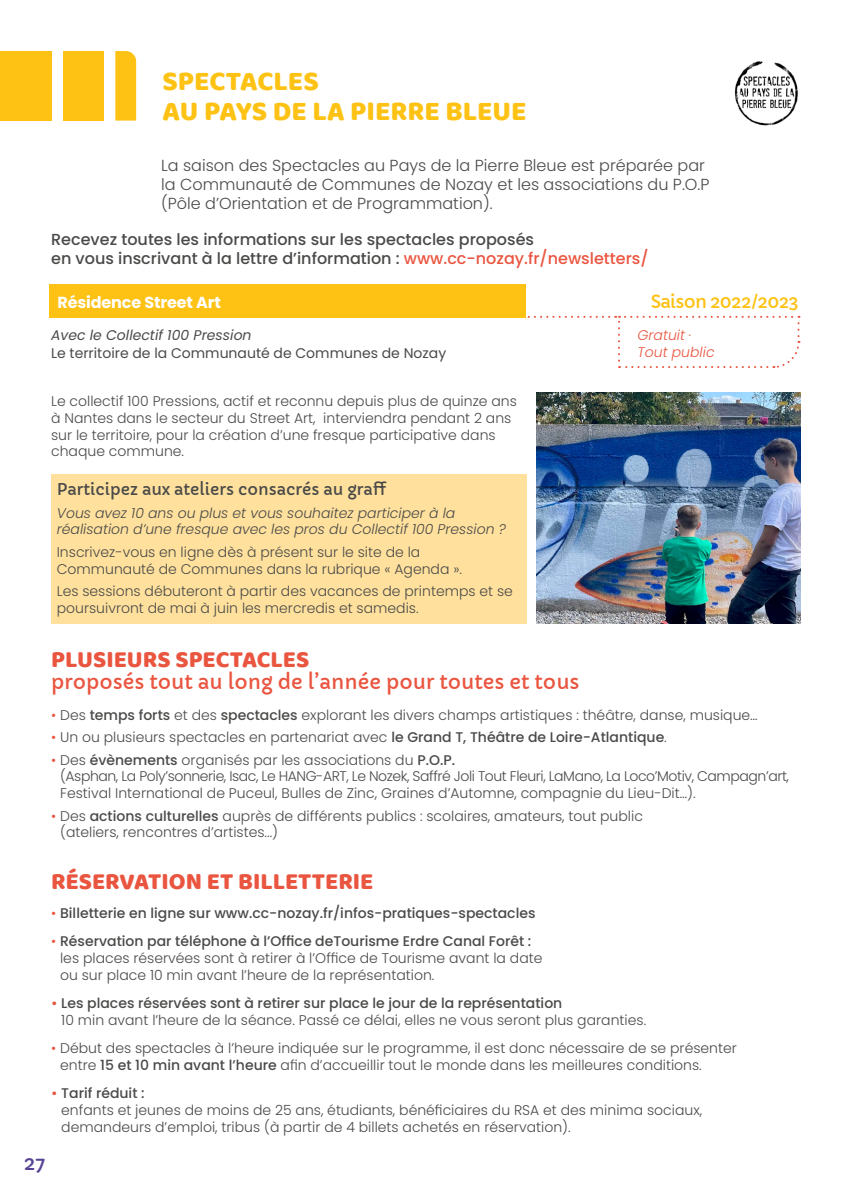
<style>
.page{position:relative;width:851px;height:1191px;background:#fff}
.page>*{position:absolute;margin:0;border:0;box-sizing:border-box;transform-origin:0 0}
.t1{font:28px "Baloo";color:#fdc213}
.t2{font:24px "Baloo";color:#ea5540}
.t3{font:20px "Capriola";color:#ea5540}
.t4{font:20px "Capriola";color:#564294}
.t5{font:18px "Capriola";letter-spacing:-.04em;color:#fdc213}
.t6{font:300 16px/19.2px "Poppins";color:#4a4a49}
.t7{font:500 16px/19.2px "Poppins";color:#4a4a49}
.t8{font:16px "Capriola";color:#4a4a49}
.t9{font:700 16px "Poppins";letter-spacing:-.01em;color:#fff}
.t10{font:300 14px/16.8px "Poppins";color:#4a4a49}
.t11{font:italic 300 14px/16.8px "Poppins";color:#4a4a49}
.t12{font:500 14px "Poppins";color:#4a4a49}
.t13{font:14px "Poppins";color:#4a4a49}
.t14{font:italic 14px "Poppins";color:#4a4a49}
.t15{font:italic 300 14px/16.8px "Poppins";color:#ea5540}
.s1{color:#ea5540}
.s2{font-weight:500}
.s3{font-weight:300;color:#ea5540}
.s4{font-weight:500;color:#ea5540}
</style>
<div class="page">
<svg style="left:115px;top:51px;width:21px;height:70px"></svg>
<div style="left:63px;top:51px;width:40px;height:70px;background:#fdc213"></div>
<div style="left:0;top:51px;width:51px;height:70px;background:#fdc213"></div>
<img style="left:734px;top:61px;width:64px;height:64px">
<svg style="left:527px;top:316px;width:273px;height:52px"></svg>
<div style="left:50px;top:284px;width:476px;height:34px;background:#fdc213"></div>
<img style="left:536px;top:392px;width:263px;height:232px">
<div style="left:51px;top:474px;width:475px;height:150px;background:#ffe19d"></div>
<p class="t1" style="left:162px;top:64px;width:158px">SPECTACLES</p>
<p class="t1" style="left:162px;top:94px;width:365px">AU PAYS DE LA PIERRE BLEUE</p>
<p class="t6" style="left:161px;top:156px;width:545px">La saison des Spectacles au Pays de la Pierre Bleue est préparée par</p>
<p class="t6" style="left:161px;top:175px;width:549px">la Communauté de Communes de Nozay et les associations du P.O.P (Pôle d’Orientation et de Programmation).</p>
<p class="t7" style="left:51px;top:230px;width:599px">Recevez toutes les informations sur les spectacles proposés<br>en vous inscrivant à la lettre d’information : <span class="s1">www.cc-nozay.fr/newsletters/</span></p>
<p class="t9" style="left:57px;top:293px;width:165px">Résidence Street Art</p>
<p class="t14" style="left:51px;top:327px;width:202px">Avec le Collectif 100 Pression</p>
<p class="t13" style="left:51px;top:345px;width:396px">Le territoire de la Communauté de Communes de Nozay</p>
<p class="t10" style="left:51px;top:393px;width:467px">Le collectif 100 Pressions, actif et reconnu depuis plus de quinze ans à Nantes dans le secteur du Street Art, interviendra pendant 2 ans sur le territoire, pour la création d’une fresque participative dans chaque commune.</p>
<p class="t8" style="left:57px;top:479px;width:331px">Participez aux ateliers consacrés au graff</p>
<p class="t11" style="left:57px;top:504px;width:450px">Vous avez 10 ans ou plus et vous souhaitez participer à la réalisation d’une fresque avec les pros du Collectif 100 Pression ?</p>
<p class="t10" style="left:57px;top:543px;width:406px">Inscrivez-vous en ligne dès à présent sur le site de la<br>Communauté de Communes dans la rubrique « Agenda ».</p>
<p class="t10" style="left:57px;top:583px;width:457px">Les sessions débuteront à partir des vacances de printemps et se poursuivront de mai à juin les mercredis et samedis.</p>
<p class="t2" style="left:51px;top:644px;width:260px">PLUSIEURS SPECTACLES</p>
<p class="t3" style="left:51px;top:669px;width:530px">proposés tout au long de l’année pour toutes et tous</p>
<p class="t5" style="left:650px;top:290px;width:150px">Saison 2022/2023</p>
<p class="t15" style="left:637px;top:327px;width:78px">Gratuit ·<br>Tout public</p>
<p class="t10" style="left:51px;top:706px;width:708px"><span class="s1">•</span> Des <span class="s2">temps forts</span> et des <span class="s2">spectacles</span> explorant les divers champs artistiques : théâtre, danse, musique…</p>
<p class="t10" style="left:51px;top:729px;width:617px"><span class="s1">•</span> Un ou plusieurs spectacles en partenariat avec <span class="s2">le Grand T, Théâtre de Loire-Atlantique</span>.</p>
<p class="t10" style="left:60px;top:751px;width:730px;text-indent:-9px"><span class="s1">•</span> Des <span class="s2">évènements</span> organisés par les associations du <span class="s2">P.O.P.<br></span>(Asphan, La Poly’sonnerie, Isac, Le HANG-ART, Le Nozek, Saffré Joli Tout Fleuri, LaMano, La Loco’Motiv, Campagn’art,<br>Festival International de Puceul, Bulles de Zinc, Graines d’Automne, compagnie du Lieu-Dit…).</p>
<p class="t10" style="left:60px;top:807px;width:584px;text-indent:-9px"><span class="s1">•</span> Des <span class="s2">actions culturelles</span> auprès de différents publics : scolaires, amateurs, tout public (ateliers, rencontres d’artistes...)</p>
<p class="t2" style="left:51px;top:867px;width:324px">RÉSERVATION ET BILLETTERIE</p>
<p class="t12" style="left:51px;top:905px;width:486px"><span class="s3">•</span> Billetterie en ligne sur www.cc-nozay.fr/infos-pratiques-spectacles</p>
<p class="t10" style="left:60px;top:933px;width:484px;text-indent:-9px"><span class="s1">•</span> <span class="s2">Réservation par téléphone à l’Office deTourisme Erdre Canal Forêt : </span>les places réservées sont à retirer à l’Office de Tourisme avant la date ou sur place 10 min avant l’heure de la représentation.</p>
<p class="t10" style="left:61px;top:995px;width:586px;text-indent:-10px"><span class="s4">•</span> <span class="s2">Les places réservées sont à retirer sur place le jour de la représentation<br></span>10 min avant l’heure de la séance. Passé ce délai, elles ne vous seront plus garanties.</p>
<p class="t10" style="left:60px;top:1039px;width:678px;text-indent:-9px"><span class="s1">•</span> Début des spectacles à l’heure indiquée sur le programme, il est donc nécessaire de se présenter entre <span class="s2">15 et 10 min avant l’heure</span> afin d’accueillir tout le monde dans les meilleures conditions.</p>
<p class="t10" style="left:61px;top:1084px;width:642px;text-indent:-10px"><span class="s4">•</span> <span class="s2">Tarif réduit :<br></span>enfants et jeunes de moins de 25 ans, étudiants, bénéficiaires du RSA et des minima sociaux, demandeurs d’emploi, tribus (à partir de 4 billets achetés en réservation).</p>
<h3 class="t4" style="left:24px;top:1150px;width:23px">27</h3>
</div>
